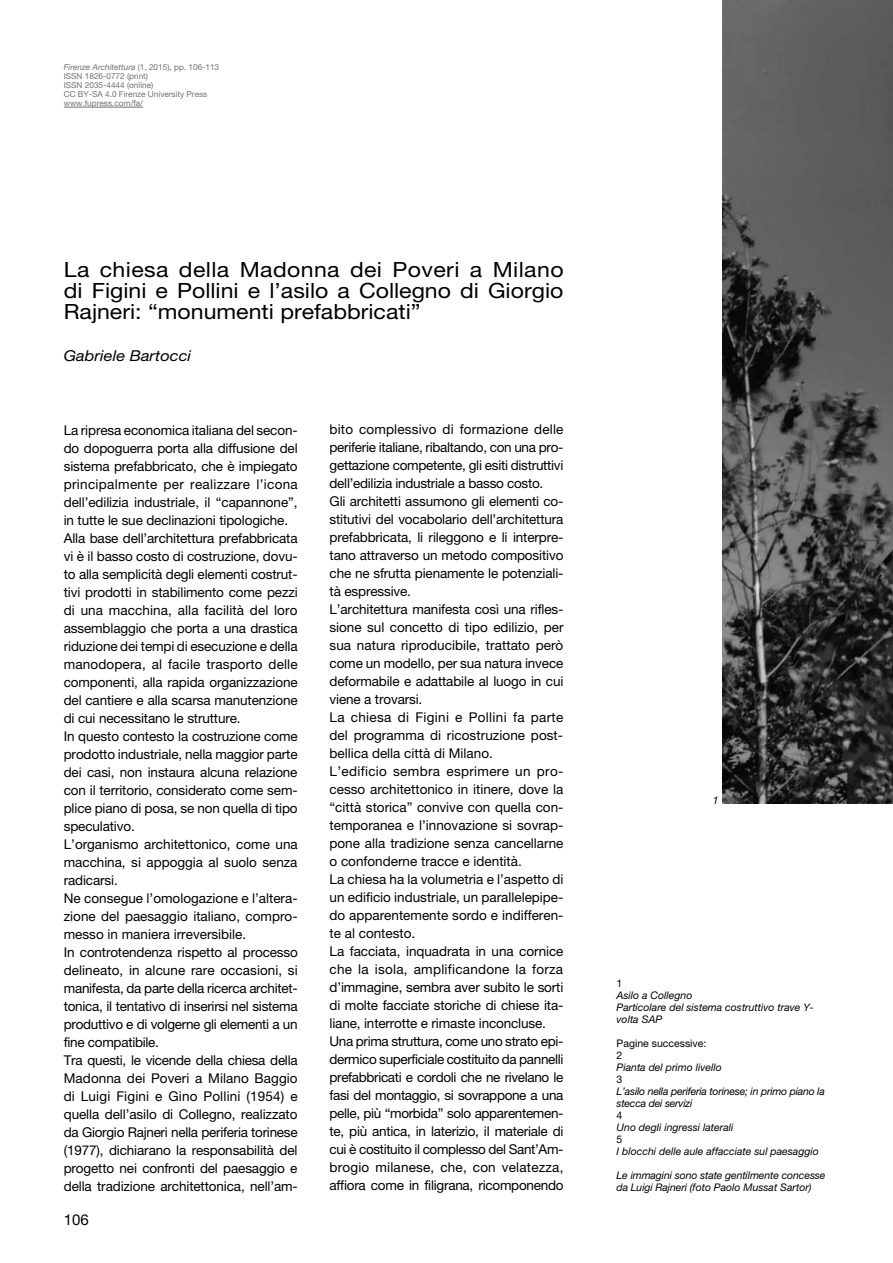
<style>
.page{position:relative;width:893px;height:1263px;background:#fff}
.page>*{position:absolute;margin:0;border:0;box-sizing:border-box;transform-origin:0 0}
.t1{font:21px/21px "Helvetica Neue";color:#000;text-align:justify;scale:1.1 1}
.t2{font:italic 15px "Helvetica Neue";color:#000;scale:1.1 1}
.t3{font:15px "Helvetica Neue";color:#000}
.t4{font:13.5px/18px "Helvetica Neue";letter-spacing:-.01em;color:#000}
.t5{font:italic 10.5px/12px "Helvetica Neue";color:#000}
.t6{font:italic 10.5px/12px "Helvetica Neue";letter-spacing:-.02em;color:#000}
.t7{font:10.5px/12px "Helvetica Neue";color:#000}
.t8{font:8.25px/9px "Helvetica Neue";color:#707173}
.s1{font-style:italic}
</style>
<div class="page">
<img style="left:723px;top:0;width:170px;height:804px">
<hr style="left:64px;top:107px;width:79px;height:1px;background:#707173">
<p class="t8" style="left:64px;top:63px;width:157px"><span class="s1">Firenze Architettura</span> (1, 2015), pp. 106-113<br>ISSN 1826-0772 (print)<br>ISSN 2035-4444 (online)<br>CC BY-SA 4.0 Firenze University Press www.fupress.com/fa/</p>
<h1 class="t1" style="left:64px;top:259px;width:456px">La chiesa della Madonna dei Poveri a Milano di Figini e Pollini e l’asilo a Collegno di Giorgio Rajneri: “monumenti prefabbricati”</h1>
<p class="t2" style="left:64px;top:347px;width:117px">Gabriele Bartocci</p>
<p class="t4" style="left:64px;top:421px;width:236px">La ripresa economica italiana del secon&shy;do dopoguerra porta alla diffusione del sistema prefabbricato, che è impiegato principalmente per realizzare l’icona dell’edilizia industriale, il “capannone”, in tutte le sue declinazioni tipologiche.<br>Alla base dell’architettura prefabbricata vi è il basso costo di costruzione, dovu&shy;to alla semplicità degli elementi costrut&shy;tivi prodotti in stabilimento come pezzi di una macchina, alla facilità del loro assemblaggio che porta a una drastica riduzione dei tempi di esecuzione e della manodopera, al facile trasporto delle componenti, alla rapida organizzazione del cantiere e alla scarsa manutenzione di cui necessitano le strutture.<br>In questo contesto la costruzione come prodotto industriale, nella maggior parte dei casi, non instaura alcuna relazione con il territorio, considerato come sem&shy;plice piano di posa, se non quella di tipo speculativo.<br>L’organismo architettonico, come una macchina, si appoggia al suolo senza radicarsi.<br>Ne consegue l’omologazione e l’altera&shy;zione del paesaggio italiano, compro&shy;messo in maniera irreversibile.<br>In controtendenza rispetto al processo delineato, in alcune rare occasioni, si manifesta, da parte della ricerca architet&shy;tonica, il tentativo di inserirsi nel sistema produttivo e di volgerne gli elementi a un fine compatibile.<br>Tra questi, le vicende della chiesa della Madonna dei Poveri a Milano Baggio di Luigi Figini e Gino Pollini (1954) e quella dell’asilo di Collegno, realizzato da Giorgio Rajneri nella periferia torinese (1977), dichiarano la responsabilità del progetto nei confronti del paesaggio e della tradizione architettonica, nell’am-</p>
<p class="t4" style="left:330px;top:420px;width:236px">bito complessivo di formazione delle periferie italiane, ribaltando, con una pro&shy;gettazione competente, gli esiti distruttivi dell’edilizia industriale a basso costo.<br>Gli architetti assumono gli elementi co&shy;stitutivi del vocabolario dell’architettura prefabbricata, li rileggono e li interpre&shy;tano attraverso un metodo compositivo che ne sfrutta pienamente le potenziali&shy;tà espressive.<br>L’architettura manifesta così una rifles&shy;sione sul concetto di tipo edilizio, per sua natura riproducibile, trattato però come un modello, per sua natura invece deformabile e adattabile al luogo in cui viene a trovarsi.<br>La chiesa di Figini e Pollini fa parte del programma di ricostruzione post&shy;bellica della città di Milano.<br>L’edificio sembra esprimere un pro&shy;cesso architettonico in itinere, dove la “città storica” convive con quella con&shy;temporanea e l’innovazione si sovrap&shy;pone alla tradizione senza cancellarne o confonderne tracce e identità.<br>La chiesa ha la volumetria e l’aspetto di un edificio industriale, un parallelepipe&shy;do apparentemente sordo e indifferen&shy;te al contesto.<br>La facciata, inquadrata in una cornice che la isola, amplificandone la forza d’immagine, sembra aver subito le sorti di molte facciate storiche di chiese ita&shy;liane, interrotte e rimaste inconcluse.<br>Una prima struttura, come uno strato epi&shy;dermico superficiale costituito da pannelli prefabbricati e cordoli che ne rivelano le fasi del montaggio, si sovrappone a una pelle, più “morbida” solo apparentemen&shy;te, più antica, in laterizio, il materiale di cui è costituito il complesso del Sant’Am&shy;brogio milanese, che, con velatezza, affiora come in filigrana, ricomponendo</p>
<p class="t3" style="left:64px;top:1210px;width:27px">106</p>
<p class="t5" style="left:713px;top:794px;width:7px">1</p>
<p class="t7" style="left:617px;top:977px;width:7px">1</p>
<p class="t5" style="left:617px;top:989px;width:199px">Asilo a Collegno<br>Particolare del sistema costruttivo trave Y&shy;volta SAP</p>
<p class="t7" style="left:617px;top:1037px;width:91px">Pagine successive:<br>2</p>
<p class="t5" style="left:617px;top:1061px;width:107px">Pianta del primo livello</p>
<p class="t7" style="left:617px;top:1073px;width:7px">3</p>
<p class="t6" style="left:617px;top:1085px;width:210px">L’asilo nella periferia torinese; in primo piano la stecca dei servizi</p>
<p class="t7" style="left:617px;top:1109px;width:7px">4</p>
<p class="t5" style="left:617px;top:1121px;width:118px">Uno degli ingressi laterali</p>
<p class="t7" style="left:617px;top:1133px;width:7px">5</p>
<p class="t5" style="left:617px;top:1145px;width:204px">I blocchi delle aule affacciate sul paesaggio</p>
<p class="t5" style="left:617px;top:1169px;width:210px">Le immagini sono state gentilmente concesse da Luigi Rajneri (foto Paolo Mussat Sartor)</p>
</div>
